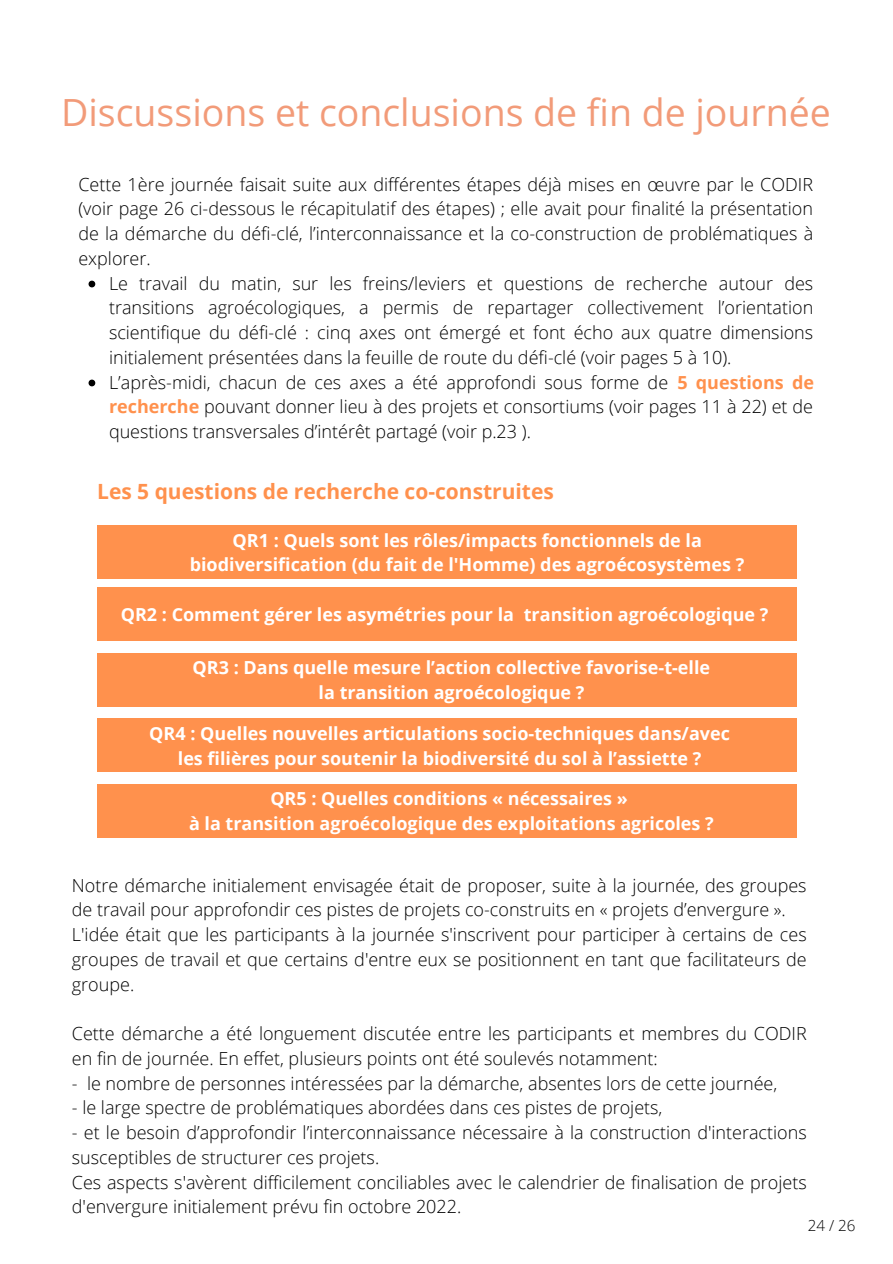
<style>
.page{position:relative;width:893px;height:1264px;background:#fff}
.page>*{position:absolute;margin:0;border:0;box-sizing:border-box;transform-origin:0 0}
.t1{font:37.5px "Open Sans";color:#f29b79}
.t2{font:700 21px "Open Sans";color:#ff914d}
.t3{font:300 18px/24.8px "Open Sans";color:#000}
.t4{font:700 18px/24.8px "Open Sans";color:#fff;text-align:center}
.t5{font:300 15.15px "Open Sans";color:#000}
.s1{font-weight:700;color:#ff914d}
</style>
<div class="page">
<div style="left:97px;top:525px;width:699px;height:54px;background:#ff914d"></div>
<svg style="left:88px;top:281px;width:7px;height:6px"></svg>
<svg style="left:88px;top:379px;width:7px;height:7px"></svg>
<div style="left:97px;top:587px;width:699px;height:54px;background:#ff914d"></div>
<div style="left:97px;top:653px;width:699px;height:54px;background:#ff914d"></div>
<div style="left:97px;top:718px;width:699px;height:54px;background:#ff914d"></div>
<div style="left:97px;top:784px;width:699px;height:53px;background:#ff914d"></div>
<p class="t1" style="left:61px;top:86px;width:771px">Discussions et conclusions de fin de journée</p>
<p class="t3" style="left:78px;top:171px;width:736px;text-align:justify">Cette 1ère journée faisait suite aux différentes étapes déjà mises en œuvre par le CODIR (voir page 26 ci-dessous le récapitulatif des étapes) ; elle avait pour finalité la présentation de la démarche du défi-clé, l’interconnaissance et la co-construction de problématiques à explorer.</p>
<p class="t3" style="left:109px;top:270px;width:705px;text-align:justify">Le travail du matin, sur les freins/leviers et questions de recherche autour des transitions agroécologiques, a permis de repartager collectivement l’orientation scientifique du défi-clé : cinq axes ont émergé et font écho aux quatre dimensions initialement présentées dans la feuille de route du défi-clé (voir pages 5 à 10).</p>
<p class="t3" style="left:109px;top:369px;width:706px;text-align:justify">L’après-midi, chacun de ces axes a été approfondi sous forme de <span class="s1">5 questions de recherche</span> pouvant donner lieu à des projets et consortiums (voir pages 11 à 22) et de questions transversales d’intérêt partagé (voir p.23 ).</p>
<p class="t2" style="left:97px;top:477px;width:458px">Les 5 questions de recherche co-construites</p>
<p class="t4" style="left:190px;top:527px;width:556px">QR1 : Quels sont les rôles/impacts fonctionnels de la biodiversification (du fait de l'Homme) des agroécosystèmes ?</p>
<p class="t4" style="left:121px;top:601px;width:649px">QR2 : Comment gérer les asymétries pour la transition agroécologique ?</p>
<p class="t4" style="left:192px;top:654px;width:519px">QR3 : Dans quelle mesure l’action collective favorise-t-elle la transition agroécologique ?</p>
<p class="t4" style="left:149px;top:720px;width:582px">QR4 : Quelles nouvelles articulations socio-techniques dans/avec les filières pour soutenir la biodiversité du sol à l’assiette ?</p>
<p class="t4" style="left:270px;top:786px;width:359px">QR5 : Quelles conditions « nécessaires »</p>
<p class="t4" style="left:189px;top:810px;width:526px">à la transition agroécologique des exploitations agricoles ?</p>
<p class="t3" style="left:72px;top:872px;width:736px">Notre démarche initialement envisagée était de proposer, suite à la journée, des groupes de travail pour approfondir ces pistes de projets co-construits en « projets d’envergure ».</p>
<p class="t3" style="left:72px;top:921px;width:736px;text-align:justify">L'idée était que les participants à la journée s'inscrivent pour participer à certains de ces groupes de travail et que certains d'entre eux se positionnent en tant que facilitateurs de groupe.</p>
<p class="t3" style="left:72px;top:1020px;width:736px">Cette démarche a été longuement discutée entre les participants et membres du CODIR en fin de journée. En effet, plusieurs points ont été soulevés notamment:</p>
<p class="t3" style="left:72px;top:1070px;width:706px">- le nombre de personnes intéressées par la démarche, absentes lors de cette journée,</p>
<p class="t3" style="left:72px;top:1095px;width:592px">- le large spectre de problématiques abordées dans ces pistes de projets,</p>
<p class="t3" style="left:72px;top:1119px;width:736px">- et le besoin d’approfondir l’interconnaissance nécessaire à la construction d'interactions susceptibles de structurer ces projets.</p>
<p class="t3" style="left:72px;top:1169px;width:736px">Ces aspects s'avèrent difficilement conciliables avec le calendrier de finalisation de projets d'envergure initialement prévu fin octobre 2022.</p>
<p class="t5" style="left:807px;top:1215px;width:49px">24 / 26</p>
</div>
